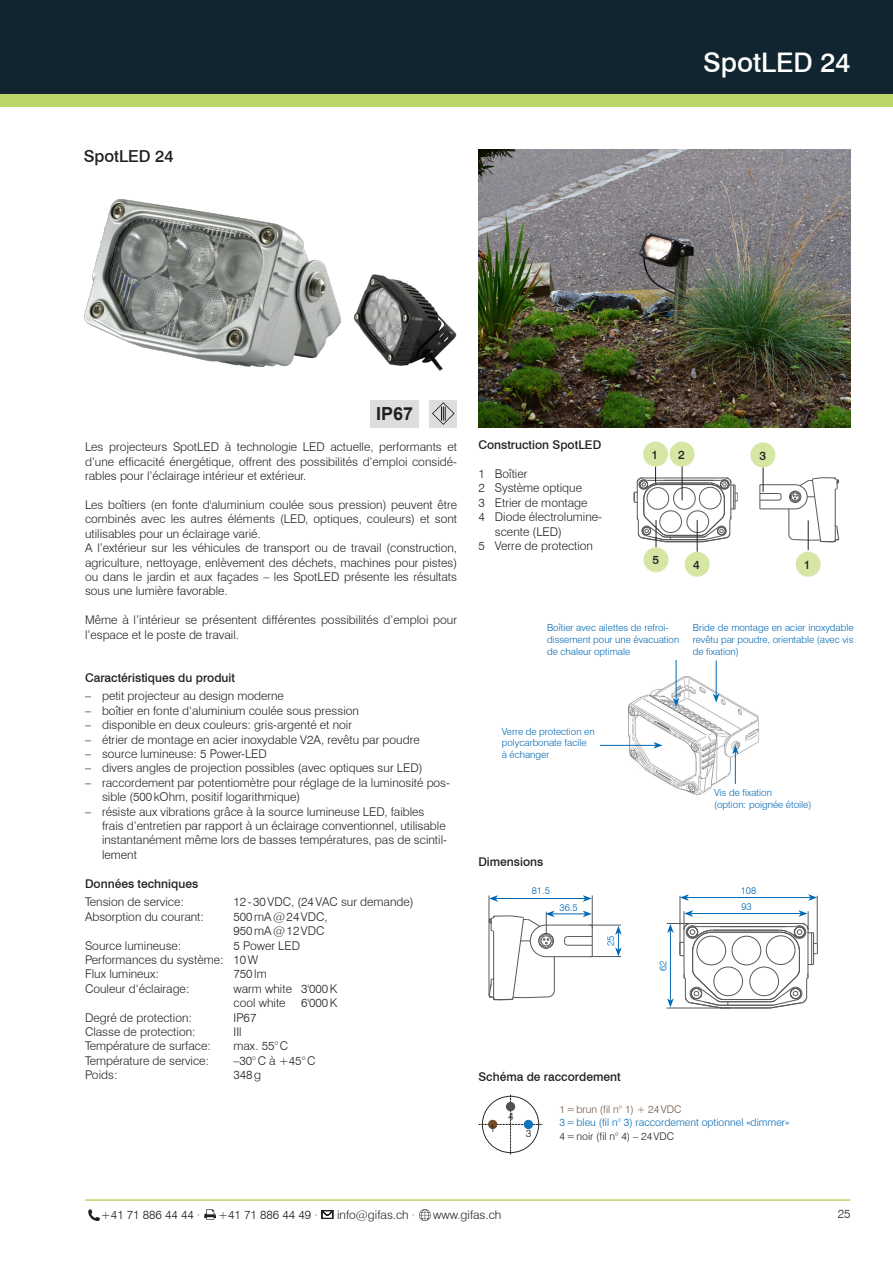
<style>
.page{position:relative;width:893px;height:1263px;background:#fff}
.page>*{position:absolute;margin:0;border:0;box-sizing:border-box;transform-origin:0 0}
.t1{font:500 27px "Swiss 721 BT";color:#fff}
.t2{font:700 18px "Arial";color:#231f20}
.t3{font:500 16.5px "Swiss 721 BT";color:#231f20}
.t4{font:300 12px/14.4px "Swiss 721 BT";color:#231f20}
.t5{font:500 12px "Swiss 721 BT";color:#231f20}
.t6{font:300 10.5px "Swiss 721 BT";color:#0168b3}
.t7{font:300 10.5px "Swiss 721 BT";color:#231f20}
.t8{font:300 10.5px "Swiss 721 BT";color:#735343}
.t9{font:300 9.75px/11.7px "Swiss 721 BT";color:#0168b3}
</style>
<div class="page">
<div style="left:0;top:89px;width:893px;height:17px;background:#bbd76a"></div>
<div style="left:0;top:0;width:893px;height:94px;background:#112530"></div>
<hr style="left:85px;top:1199px;width:765px;height:2px;background:#bbd76a">
<svg style="left:88px;top:1209px;width:12px;height:12px"></svg>
<svg style="left:204px;top:1209px;width:12px;height:11px"></svg>
<svg style="left:322px;top:1210px;width:11px;height:9px"></svg>
<svg style="left:419px;top:1209px;width:12px;height:12px"></svg>
<img style="left:628px;top:677px;width:131px;height:117px">
<img style="left:84px;top:199px;width:256px;height:168px">
<img style="left:478px;top:150px;width:372px;height:277px">
<img style="left:340px;top:274px;width:117px;height:97px">
<svg style="left:760px;top:467px;width:79px;height:79px"></svg>
<div style="left:750px;top:442px;width:25px;height:25px;background:#d6e7a5;border-radius:50%"></div>
<hr style="left:808px;top:520px;width:1px;height:30px;background:#231f20">
<div style="left:643px;top:442px;width:25px;height:25px;background:#d6e7a5;border-radius:50%"></div>
<div style="left:670px;top:442px;width:25px;height:25px;background:#d6e7a5;border-radius:50%"></div>
<hr style="left:697px;top:520px;width:1px;height:32px;background:#231f20">
<svg style="left:634px;top:467px;width:104px;height:80px"></svg>
<div style="left:685px;top:552px;width:25px;height:25px;background:#d6e7a5;border-radius:50%"></div>
<div style="left:643px;top:547px;width:25px;height:25px;background:#d6e7a5;border-radius:50%"></div>
<svg style="left:479px;top:1094px;width:63px;height:60px"></svg>
<div style="left:506px;top:1102px;width:9px;height:9px;background:#505052;border-radius:50%"></div>
<div style="left:506px;top:1102px;width:9px;height:9px;border:1px solid #505052;border-radius:50%"></div>
<div style="left:524px;top:1120px;width:8px;height:8px;background:#1074bc;border-radius:50%"></div>
<div style="left:524px;top:1120px;width:9px;height:9px;border:1px solid #1074bc;border-radius:50%"></div>
<div style="left:489px;top:1120px;width:8px;height:8px;background:#744c27;border-radius:50%"></div>
<div style="left:488px;top:1120px;width:9px;height:8px;border:1px solid #744c27;border-radius:50%"></div>
<hr style="left:592px;top:925px;width:1px;height:32px;background:#57585a">
<hr style="left:489px;top:895px;width:1px;height:100px;background:#57585a">
<hr style="left:592px;top:895px;width:1px;height:34px;background:#57585a">
<hr style="left:589px;top:925px;width:32px;height:1px;background:#57585a">
<hr style="left:589px;top:956px;width:32px;height:1px;background:#57585a">
<svg style="left:615px;top:926px;width:7px;height:30px"></svg>
<svg style="left:489px;top:910px;width:103px;height:91px"></svg>
<hr style="left:496px;top:898px;width:89px;height:1px;background:#0168b3">
<svg style="left:489px;top:895px;width:9px;height:7px"></svg>
<svg style="left:583px;top:895px;width:9px;height:7px"></svg>
<hr style="left:680px;top:896px;width:1px;height:47px;background:#57585a">
<hr style="left:817px;top:896px;width:1px;height:48px;background:#57585a">
<hr style="left:666px;top:1008px;width:64px;height:1px;background:#57585a">
<hr style="left:686px;top:897px;width:124px;height:1px;background:#0168b3">
<svg style="left:680px;top:894px;width:9px;height:7px"></svg>
<svg style="left:808px;top:894px;width:9px;height:7px"></svg>
<svg style="left:667px;top:910px;width:151px;height:99px"></svg>
<hr style="left:676px;top:660px;width:1px;height:40px;background:#0168b3">
<svg style="left:673px;top:698px;width:6px;height:9px"></svg>
<hr style="left:600px;top:745px;width:56px;height:1px;background:#0168b3">
<svg style="left:653px;top:742px;width:10px;height:7px"></svg>
<hr style="left:716px;top:660px;width:1px;height:36px;background:#0168b3">
<svg style="left:713px;top:693px;width:6px;height:10px"></svg>
<hr style="left:735px;top:752px;width:1px;height:32px;background:#0168b3">
<svg style="left:732px;top:745px;width:7px;height:9px"></svg>
<div style="left:796px;top:552px;width:25px;height:25px;background:#d6e7a5;border-radius:50%"></div>
<div style="left:429px;top:400px;width:28px;height:27px;background:#dcdddf"></div>
<svg style="left:432px;top:402px;width:23px;height:23px"></svg>
<div style="left:370px;top:400px;width:49px;height:27px;background:#dcdddf"></div>
<h3 class="t3" style="left:84px;top:146px;width:91px">SpotLED 24</h3>
<h1 class="t1" style="left:703px;top:46px;width:149px">SpotLED 24</h1>
<h2 class="t2" style="left:376px;top:401px;width:39px">IP67</h2>
<p class="t4" style="left:85px;top:440px;width:374px;text-align:justify">Les projecteurs SpotLED à technologie LED actuelle, performants et d’une efficacité énergétique, offrent des possibilités d’emploi considé&shy;rables pour l’éclairage intérieur et extérieur.</p>
<p class="t4" style="left:85px;top:497px;width:374px">Les boîtiers (en fonte d'aluminium coulée sous pression) peuvent être combinés avec les autres éléments (LED, optiques, couleurs) et sont utilisables pour un éclairage varié.<br>A l’extérieur sur les véhicules de transport ou de travail (construction, agriculture, nettoyage, enlèvement des déchets, machines pour pistes) ou dans le jardin et aux façades – les SpotLED présente les résultats sous une lumière favorable.</p>
<p class="t4" style="left:85px;top:613px;width:374px">Même à l’intérieur se présentent différentes possibilités d’emploi pour l’espace et le poste de travail.</p>
<p class="t5" style="left:85px;top:670px;width:152px">Caractéristiques du produit</p>
<p class="t4" style="left:85px;top:689px;width:200px">– petit projecteur au design moderne</p>
<p class="t4" style="left:85px;top:703px;width:275px">– boîtier en fonte d‘aluminium coulée sous pression</p>
<p class="t4" style="left:85px;top:718px;width:268px">– disponible en deux couleurs: gris-argenté et noir</p>
<p class="t4" style="left:85px;top:732px;width:336px">– étrier de montage en acier inoxydable V2A, revêtu par poudre</p>
<p class="t4" style="left:85px;top:746px;width:183px">– source lumineuse: 5 Power-LED</p>
<p class="t4" style="left:85px;top:761px;width:339px">– divers angles de projection possibles (avec optiques sur LED)</p>
<p class="t4" style="left:102px;top:775px;width:350px;text-indent:-17px">– raccordement par potentiomètre pour réglage de la luminosité pos&shy;sible (500kOhm, positif logarithmique)</p>
<p class="t4" style="left:102px;top:804px;width:347px;text-indent:-17px">– résiste aux vibrations grâce à la source lumineuse LED, faibles frais d’entretien par rapport à un éclairage conventionnel, utilisable instantanément même lors de basses températures, pas de scintil&shy;lement</p>
<p class="t5" style="left:85px;top:876px;width:115px">Données techniques</p>
<p class="t4" style="left:85px;top:895px;width:100px">Tension de service:</p>
<p class="t4" style="left:234px;top:895px;width:182px">12-30VDC, (24VAC sur demande)</p>
<p class="t4" style="left:85px;top:909px;width:120px">Absorption du courant:</p>
<p class="t4" style="left:234px;top:909px;width:96px">500mA@24VDC,<br>950mA@12VDC</p>
<p class="t4" style="left:85px;top:938px;width:98px">Source lumineuse:</p>
<p class="t4" style="left:85px;top:938px;width:217px;text-indent:148px">5 Power LED<br>Performances du système: 10W<br>Flux lumineux:</p>
<p class="t4" style="left:234px;top:967px;width:35px">750lm</p>
<p class="t4" style="left:85px;top:981px;width:106px">Couleur d‘éclairage:</p>
<p class="t4" style="left:234px;top:981px;width:105px">warm white 3'000K cool white</p>
<p class="t4" style="left:301px;top:995px;width:38px">6'000K</p>
<p class="t4" style="left:85px;top:1010px;width:108px">Degré de protection:</p>
<p class="t4" style="left:234px;top:1010px;width:24px">IP67</p>
<p class="t4" style="left:85px;top:1024px;width:112px">Classe de protection:</p>
<p class="t4" style="left:234px;top:1024px;width:10px">IIl</p>
<p class="t4" style="left:85px;top:1039px;width:127px">Température de surface:</p>
<p class="t4" style="left:234px;top:1039px;width:56px">max. 55°C</p>
<p class="t4" style="left:85px;top:1053px;width:126px">Température de service:</p>
<p class="t4" style="left:234px;top:1053px;width:83px">–30°C à +45°C</p>
<p class="t4" style="left:85px;top:1067px;width:34px">Poids:</p>
<p class="t4" style="left:234px;top:1067px;width:29px">348g</p>
<p class="t5" style="left:478px;top:438px;width:124px">Construction SpotLED</p>
<p class="t4" style="left:478px;top:466px;width:51px">1 Boîtier</p>
<p class="t4" style="left:478px;top:481px;width:105px">2 Système optique</p>
<p class="t4" style="left:478px;top:495px;width:111px">3 Etrier de montage</p>
<p class="t4" style="left:478px;top:510px;width:125px">4 Diode électrolumine-</p>
<p class="t4" style="left:495px;top:524px;width:69px">scente (LED)</p>
<p class="t4" style="left:478px;top:538px;width:116px">5 Verre de protection</p>
<p class="t5" style="left:652px;top:447px;width:8px">1</p>
<p class="t5" style="left:678px;top:447px;width:8px">2</p>
<p class="t5" style="left:760px;top:448px;width:8px">3</p>
<p class="t5" style="left:652px;top:552px;width:8px">5</p>
<p class="t5" style="left:693px;top:557px;width:8px">4</p>
<p class="t5" style="left:804px;top:557px;width:8px">1</p>
<p class="t9" style="left:547px;top:622px;width:134px">Boîtier avec ailettes de refroi&shy;dissement pour une évacuation de chaleur optimale</p>
<p class="t9" style="left:693px;top:622px;width:162px;text-align:justify">Bride de montage en acier inoxydable revêtu par poudre, orientable (avec vis de fixation)</p>
<p class="t9" style="left:502px;top:725px;width:94px">Verre de protection en polycarbonate facile<br>à échanger</p>
<p class="t5" style="left:478px;top:855px;width:67px">Dimensions</p>
<p class="t9" style="left:532px;top:885px;width:20px">81.5</p>
<p class="t9" style="left:560px;top:901px;width:20px">36.5</p>
<p class="t9" style="left:605px;top:946px;width:12px;rotate:-90deg">25</p>
<p class="t9" style="left:657px;top:971px;width:12px;rotate:-90deg">62</p>
<p class="t9" style="left:714px;top:786px;width:99px">Vis de fixation<br>(option: poignée étoile)</p>
<p class="t9" style="left:741px;top:882px;width:17px;line-height:16.2px">108<br>93</p>
<p class="t5" style="left:478px;top:1069px;width:144px">Schéma de raccordement</p>
<p class="t7" style="left:490px;top:1122px;width:7px">1</p>
<p class="t7" style="left:508px;top:1110px;width:7px">4</p>
<p class="t7" style="left:526px;top:1126px;width:7px">3</p>
<p class="t8" style="left:560px;top:1102px;width:123px">1=brun (fil n° 1) + 24VDC</p>
<p class="t6" style="left:560px;top:1116px;width:231px">3=bleu (fil n° 3) raccordement optionnel «dimmer»</p>
<p class="t7" style="left:560px;top:1129px;width:116px">4=noir (fil n° 4) – 24VDC</p>
<p class="t4" style="left:101px;top:1207px;width:101px">+41 71 886 44 44 ·</p>
<p class="t4" style="left:218px;top:1207px;width:101px">+41 71 886 44 49 ·</p>
<p class="t4" style="left:337px;top:1207px;width:80px">info@gifas.ch ·</p>
<p class="t4" style="left:433px;top:1207px;width:70px">www.gifas.ch</p>
<p class="t4" style="left:838px;top:1207px;width:14px">25</p>
</div>
